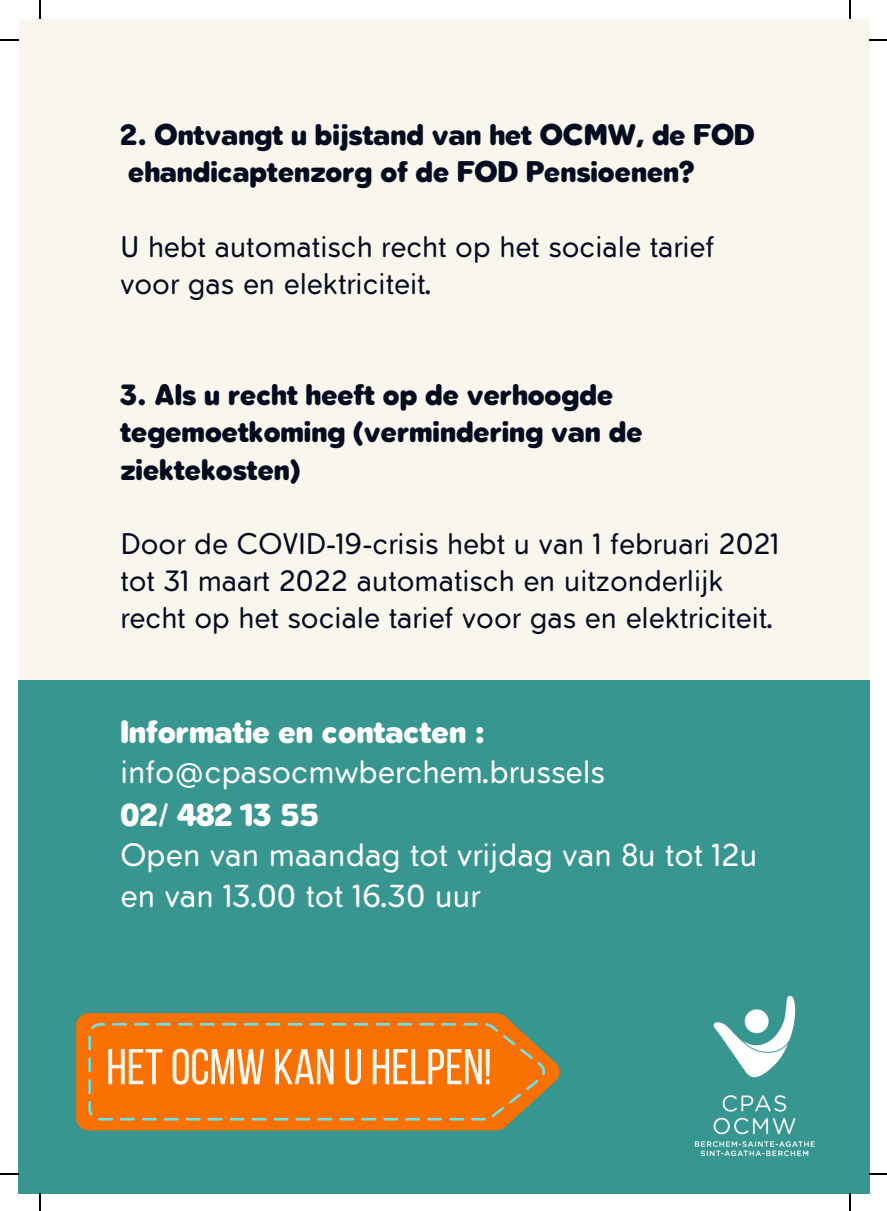
<style>
.page{position:relative;width:887px;height:1211px;background:#fff}
.page>*{position:absolute;margin:0;border:0;box-sizing:border-box;transform-origin:0 0}
.t1{font:50.4px "Bebas Neue";color:#f9f7ed}
.t2{font:29.25px/40.5px "Tabarra Pro Round";color:#fff}
.t3{font:900 29.25px "Tabarra Pro Round";color:#fff}
.t4{font:27px/37.1px "Tabarra Pro Round";color:#050c20}
.t5{font:900 27px/37.1px "Tabarra Pro Round";color:#050c20}
.s1{font-weight:900}
</style>
<div class="page">
<div style="left:19px;top:19px;width:850px;height:1174px;background:#f9f7ed"></div>
<div style="left:19px;top:680px;width:850px;height:513px;background:#37968f"></div>
<svg style="left:76px;top:1013px;width:484px;height:117px;fill:#f87102"></svg>
<svg style="left:88px;top:1023px;width:458px;height:97px;background:#ee760e"></svg>
<img style="left:694px;top:995px;width:121px;height:162px">
<svg style="left:39px;top:0;width:1px;height:19px"></svg>
<svg style="left:0;top:39px;width:19px;height:2px"></svg>
<svg style="left:849px;top:0;width:1px;height:19px"></svg>
<svg style="left:869px;top:39px;width:18px;height:2px"></svg>
<svg style="left:39px;top:1193px;width:1px;height:18px"></svg>
<svg style="left:0;top:1173px;width:19px;height:2px"></svg>
<svg style="left:849px;top:1193px;width:1px;height:18px"></svg>
<svg style="left:869px;top:1173px;width:18px;height:2px"></svg>
<p class="t5" style="left:120px;top:119px;width:635px">2. Ontvangt u bijstand van het OCMW, de FOD ehandicaptenzorg of de FOD Pensioenen?</p>
<p class="t4" style="left:120px;top:231px;width:595px">U hebt automatisch recht op het sociale tarief voor gas en elektriciteit.</p>
<p class="t5" style="left:120px;top:379px;width:523px">3. Als u recht heeft op de verhoogde tegemoetkoming (vermindering van de ziektekosten)</p>
<p class="t4" style="left:120px;top:528px;width:660px">Door de COVID-19-crisis hebt u van 1 februari 2021 tot 31 maart 2022 automatisch en uitzonderlijk recht op het sociale tarief voor gas en elektriciteit.</p>
<p class="t2" style="left:120px;top:714px;width:486px"><span class="s1">Informatie en contacten : </span>info@cpasocmwberchem.brussels</p>
<p class="t3" style="left:120px;top:802px;width:200px">02/ 482 13 55</p>
<p class="t2" style="left:120px;top:837px;width:638px">Open van maandag tot vrijdag van 8u tot 12u</p>
<p class="t2" style="left:120px;top:878px;width:361px">en van 13.00 tot 16.30 uur</p>
<p class="t1" style="left:106px;top:1046px;width:387px">HETOCMW KAN U HELPEN!</p>
</div>
